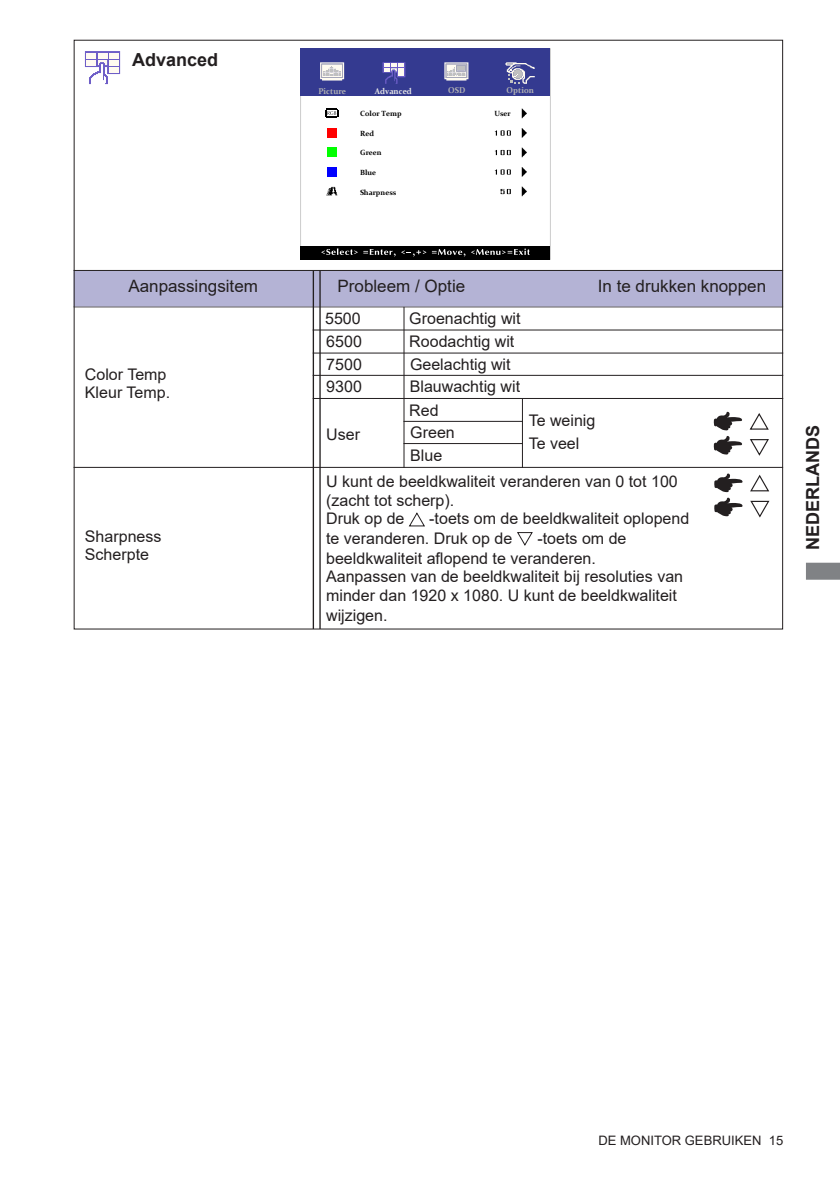
<style>
.page{position:relative;width:840px;height:1191px;background:#fff}
.page>*{position:absolute;margin:0;border:0;box-sizing:border-box;transform-origin:0 0}
.t1{font:700 18px "Arial";color:#231f20}
.t2{font:17px "Arial";color:#231f20}
.t3{font:16px/18.4px "Arial";color:#231f20}
.t4{font:13px "Arial";color:#231f20}
.t5{font:700 8.4px "Constantia";color:#b3b3b3;scale:.95 1}
.t6{font:700 8.4px "Constantia";color:#e6e6e6;scale:.95 1}
.t7{font:700 7.4px "Constantia";color:#000}
</style>
<div class="page">
<svg style="left:806px;top:562px;width:33px;height:18px"></svg>
<div style="left:300px;top:49px;width:250px;height:47px;background:#343a90"></div>
<div style="left:300px;top:247px;width:250px;height:13px;background:#000"></div>
<svg style="left:444px;top:62px;width:24px;height:19px"></svg>
<svg style="left:505px;top:62px;width:29px;height:22px"></svg>
<svg style="left:382px;top:62px;width:23px;height:22px"></svg>
<svg style="left:320px;top:62px;width:24px;height:19px"></svg>
<svg style="left:521px;top:108px;width:5px;height:10px"></svg>
<svg style="left:521px;top:128px;width:5px;height:10px"></svg>
<svg style="left:521px;top:147px;width:5px;height:10px"></svg>
<svg style="left:521px;top:167px;width:5px;height:10px"></svg>
<svg style="left:521px;top:186px;width:5px;height:10px"></svg>
<svg style="left:494px;top:130px;width:16px;height:6px"></svg>
<svg style="left:494px;top:150px;width:16px;height:5px"></svg>
<svg style="left:494px;top:169px;width:16px;height:6px"></svg>
<svg style="left:500px;top:189px;width:10px;height:5px"></svg>
<svg style="left:327px;top:128px;width:10px;height:10px"></svg>
<div style="left:327px;top:128px;width:9px;height:9px;background:#f00"></div>
<div style="left:327px;top:147px;width:9px;height:10px;background:#0f0"></div>
<svg style="left:327px;top:167px;width:10px;height:10px"></svg>
<div style="left:327px;top:167px;width:9px;height:9px;background:#00f"></div>
<svg style="left:326px;top:186px;width:12px;height:10px"></svg>
<svg style="left:326px;top:187px;width:11px;height:8px"></svg>
<svg style="left:325px;top:108px;width:13px;height:10px"></svg>
<svg style="left:321px;top:248px;width:74px;height:8px"></svg>
<svg style="left:401px;top:248px;width:128px;height:8px"></svg>
<hr style="left:74px;top:306px;width:708px;height:1px;background:#231f20">
<div style="left:74px;top:270px;width:708px;height:36px;background:#b4b3d5"></div>
<hr style="left:74px;top:270px;width:708px;height:1px;background:#231f20">
<hr style="left:312px;top:270px;width:2px;height:359px;background:#231f20">
<hr style="left:319px;top:270px;width:1px;height:359px;background:#231f20">
<hr style="left:403px;top:421px;width:119px;height:1px;background:#231f20">
<hr style="left:403px;top:443px;width:119px;height:1px;background:#231f20">
<hr style="left:521px;top:399px;width:1px;height:69px;background:#231f20">
<hr style="left:403px;top:307px;width:1px;height:161px;background:#231f20">
<hr style="left:312px;top:352px;width:470px;height:1px;background:#231f20">
<hr style="left:312px;top:375px;width:470px;height:1px;background:#231f20">
<hr style="left:312px;top:398px;width:470px;height:1px;background:#231f20">
<svg style="left:713px;top:412px;width:29px;height:42px"></svg>
<svg style="left:749px;top:413px;width:19px;height:43px"></svg>
<hr style="left:312px;top:329px;width:470px;height:1px;background:#231f20">
<svg style="left:85px;top:51px;width:35px;height:33px"></svg>
<div style="left:98px;top:53px;width:9px;height:5px;background:#fffaf0"></div>
<div style="left:87px;top:60px;width:9px;height:5px;background:#fffaf0"></div>
<div style="left:87px;top:53px;width:9px;height:5px;background:#fffaf0"></div>
<svg style="left:409px;top:512px;width:15px;height:14px"></svg>
<svg style="left:517px;top:532px;width:15px;height:14px"></svg>
<svg style="left:714px;top:473px;width:28px;height:43px"></svg>
<svg style="left:750px;top:474px;width:19px;height:43px"></svg>
<hr style="left:74px;top:467px;width:708px;height:1px;background:#231f20">
<p class="t1" style="left:132px;top:47px;width:88px">Advanced</p>
<p class="t5" style="left:318px;top:85px;width:31px">Picture</p>
<p class="t6" style="left:374px;top:85px;width:41px">Advanced</p>
<p class="t5" style="left:448px;top:85px;width:20px">OSD</p>
<p class="t5" style="left:506px;top:85px;width:30px">Option</p>
<p class="t7" style="left:360px;top:108px;width:43px">Color Temp</p>
<p class="t7" style="left:360px;top:128px;width:15px">Red</p>
<p class="t7" style="left:360px;top:147px;width:23px">Green</p>
<p class="t7" style="left:360px;top:167px;width:18px">Blue</p>
<p class="t7" style="left:360px;top:187px;width:38px">Sharpness</p>
<p class="t7" style="left:494px;top:108px;width:18px">User</p>
<p class="t2" style="left:128px;top:274px;width:131px">Aanpassingsitem</p>
<p class="t2" style="left:337px;top:274px;width:129px">Probleem / Optie</p>
<p class="t2" style="left:597px;top:274px;width:170px">In te drukken knoppen</p>
<p class="t3" style="left:409px;top:309px;width:113px">Groenachtig wit</p>
<p class="t3" style="left:410px;top:355px;width:102px">Geelachtig wit</p>
<p class="t3" style="left:325px;top:307px;width:38px;line-height:22.8px;text-align:justify">5500<br>6500<br>7500</p>
<p class="t3" style="left:409px;top:332px;width:106px">Roodachtig wit</p>
<p class="t3" style="left:85px;top:365px;width:87px">Color Temp<br>Kleur Temp.</p>
<p class="t3" style="left:326px;top:377px;width:37px">9300</p>
<p class="t3" style="left:409px;top:377px;width:112px">Blauwachtig wit</p>
<p class="t3" style="left:85px;top:527px;width:78px">Sharpness<br>Scherpte</p>
<p class="t3" style="left:326px;top:425px;width:35px">User</p>
<p class="t3" style="left:409px;top:400px;width:31px">Red</p>
<p class="t3" style="left:410px;top:423px;width:46px">Green</p>
<p class="t3" style="left:410px;top:446px;width:34px">Blue</p>
<p class="t3" style="left:528px;top:409px;width:68px;line-height:22.6px">Te weinig<br>Te veel</p>
<p class="t3" style="left:326px;top:472px;width:353px">U kunt de beeldkwaliteit veranderen van 0 tot 100 (zacht tot scherp).<br>Druk op de</p>
<p class="t3" style="left:326px;top:508px;width:364px;line-height:19.8px;text-indent:103px">-toets om de beeldkwaliteit oplopend te veranderen. Druk op de</p>
<p class="t3" style="left:326px;top:528px;width:358px;line-height:19.2px;text-indent:211px">-toets om de beeldkwaliteit aflopend te veranderen.<br>Aanpassen van de beeldkwaliteit bij resoluties van minder dan 1920 x 1080. U kunt de beeldkwaliteit wijzigen.</p>
<p class="t1" style="left:799px;top:550px;width:126px;rotate:-90deg">NEDERLANDS</p>
<p class="t4" style="left:598px;top:1131px;width:186px">DE MONITOR GEBRUIKEN 15</p>
</div>
